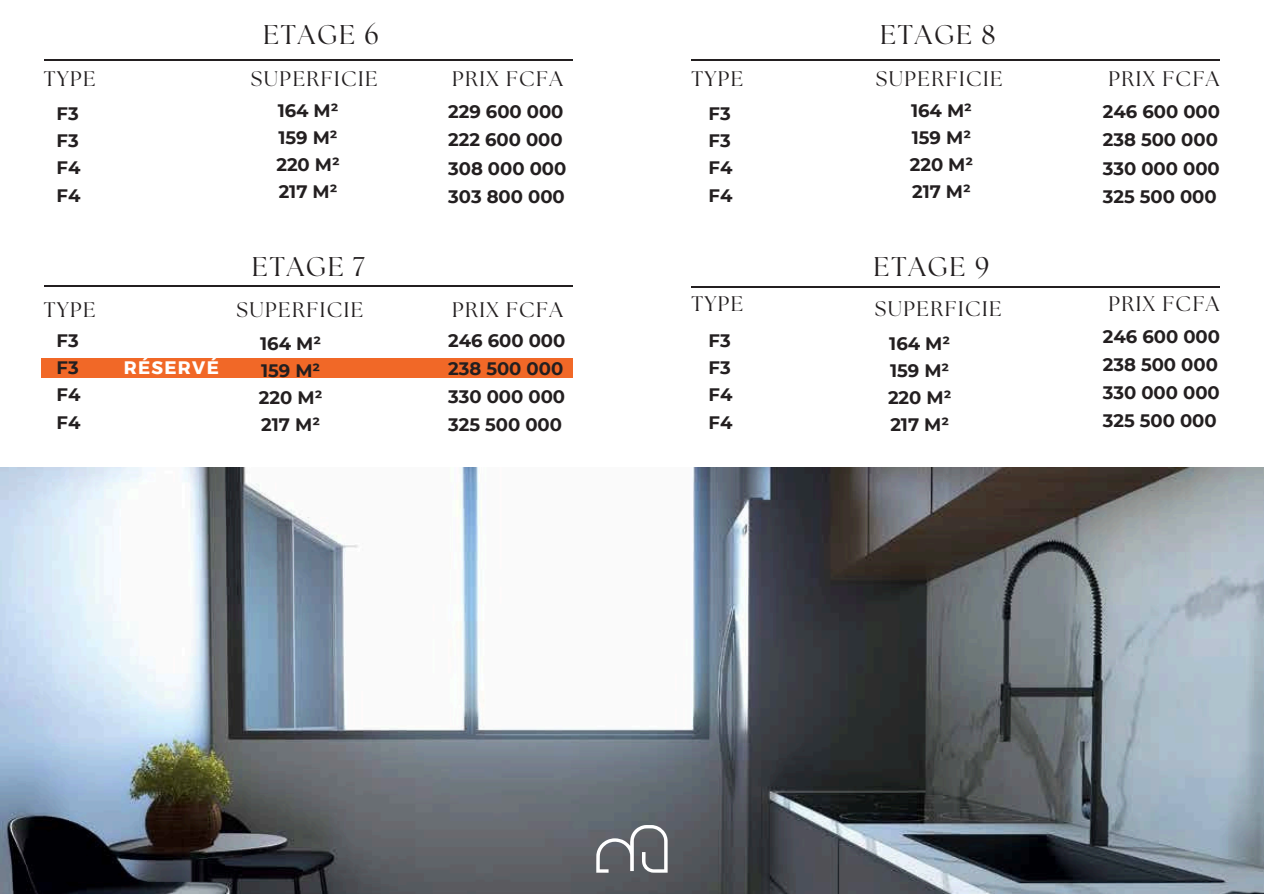
<style>
.page{position:relative;width:1264px;height:894px;background:#fff}
.page>*{position:absolute;margin:0;border:0;box-sizing:border-box;transform-origin:0 0}
.t1{font:27px "The Seasons";letter-spacing:.07em;color:#231f20}
.t2{font:21px "The Seasons";letter-spacing:.07em;color:#231f20}
.t3{font:700 18px/27px "Montserrat";color:#231f20;text-align:justify}
.t4{font:18px "Kief Montaser Bold";letter-spacing:.07em;color:#fff}
</style>
<div class="page">
<hr style="left:44px;top:59px;width:528px;height:1px;background:#231f20">
<hr style="left:44px;top:285px;width:528px;height:2px;background:#231f20">
<hr style="left:691px;top:59px;width:528px;height:2px;background:#231f20">
<hr style="left:691px;top:286px;width:528px;height:1px;background:#231f20">
<img style="left:1px;top:467px;width:1262px;height:426px">
<div style="left:41px;top:358px;width:531px;height:20px;background:#f16827"></div>
<svg style="left:596px;top:824px;width:71px;height:48px;fill:#5f5f64"></svg>
<h1 class="t1" style="left:263px;top:22px;width:117px">ETAGE 6</h1>
<p class="t2" style="left:44px;top:69px;width:53px">TYPE</p>
<p class="t2" style="left:251px;top:69px;width:128px">SUPERFICIE</p>
<p class="t2" style="left:452px;top:69px;width:112px">PRIX FCFA</p>
<h1 class="t1" style="left:880px;top:22px;width:117px">ETAGE 8</h1>
<p class="t2" style="left:691px;top:69px;width:53px">TYPE</p>
<p class="t2" style="left:875px;top:69px;width:128px">SUPERFICIE</p>
<p class="t2" style="left:1108px;top:69px;width:112px">PRIX FCFA</p>
<p class="t3" style="left:57px;top:100px;width:25px">F3<br>F3<br>F4<br>F4</p>
<p class="t3" style="left:276px;top:97px;width:65px">164 M²<br>159 M²<br>220 M²<br>217 M²</p>
<h1 class="t1" style="left:252px;top:254px;width:114px">ETAGE 7</h1>
<p class="t3" style="left:909px;top:97px;width:65px">164 M²<br>159 M²<br>220 M²<br>217 M²</p>
<p class="t3" style="left:448px;top:98px;width:120px;line-height:28.2px;text-align:left">229 600 000<br>222 600 000<br>308 000 000<br>303 800 000</p>
<p class="t3" style="left:1102px;top:98px;width:119px;line-height:28.2px">246 600 000<br>238 500 000<br>330 000 000<br>325 500 000</p>
<p class="t3" style="left:708px;top:100px;width:25px">F3<br>F3<br>F4<br>F4</p>
<h1 class="t1" style="left:873px;top:254px;width:117px">ETAGE 9</h1>
<p class="t2" style="left:44px;top:300px;width:53px">TYPE</p>
<p class="t2" style="left:236px;top:300px;width:128px">SUPERFICIE</p>
<p class="t2" style="left:452px;top:300px;width:112px">PRIX FCFA</p>
<p class="t2" style="left:691px;top:294px;width:53px">TYPE</p>
<p class="t2" style="left:874px;top:299px;width:128px">SUPERFICIE</p>
<p class="t2" style="left:1108px;top:294px;width:112px">PRIX FCFA</p>
<p class="t3" style="left:57px;top:327px;width:25px">F3<br>F3<br>F4<br>F4</p>
<p class="t4" style="left:124px;top:356px;width:97px">RÉSERVÉ</p>
<p class="t3" style="left:448px;top:326px;width:119px;line-height:28.2px">246 600 000<br>238 500 000<br>330 000 000<br>325 500 000</p>
<p class="t3" style="left:708px;top:327px;width:25px">F3<br>F3<br>F4<br>F4</p>
<p class="t3" style="left:259px;top:330px;width:65px">164 M²<br>159 M²<br>220 M²<br>217 M²</p>
<p class="t3" style="left:888px;top:330px;width:65px">164 M²<br>159 M²<br>220 M²<br>217 M²</p>
<p class="t3" style="left:1102px;top:322px;width:119px;line-height:28.2px">246 600 000<br>238 500 000<br>330 000 000<br>325 500 000</p>
</div>
